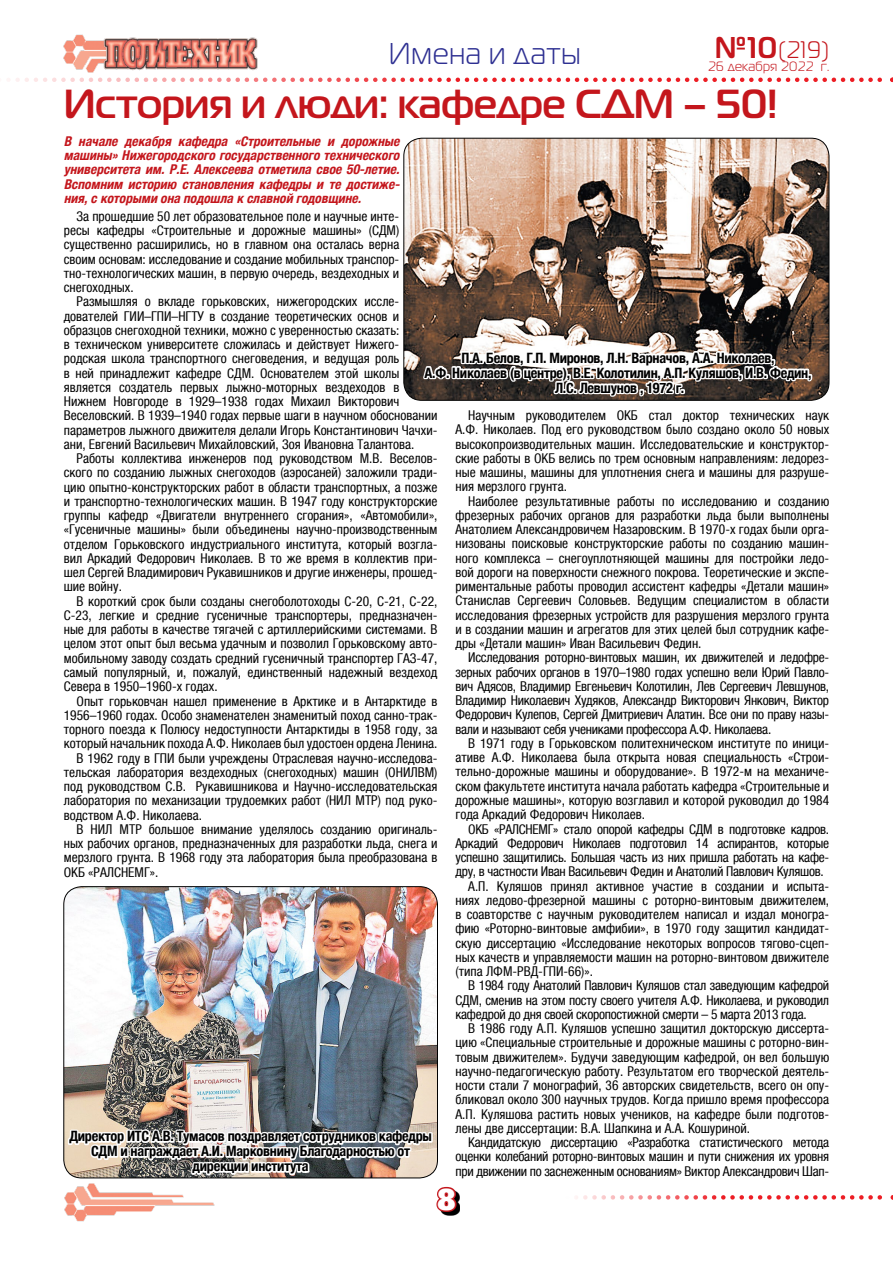
<style>
.page{position:relative;width:893px;height:1263px;background:#fff}
.page>*{position:absolute;margin:0;border:0;box-sizing:border-box;transform-origin:0 0}
.t1{font:700 40.5px "Magistral C";color:#c4161c}
.t2{font:30px "Magistral C";letter-spacing:.04em;color:#2e3092}
.t3{font:30px "Xenia Bold Cyrillic";color:#fff}
.t4{font:24px "Magistral C";color:#c4161c}
.t5{font:700 condensed 14.25px/15px "Helvetica Neue LTCYR";letter-spacing:-.02em;color:#000;text-align:center}
.t6{font:condensed 13.5px/14.2px "Helvetica Neue LTCYR";color:#000;text-align:justify}
.t7{font:condensed 13.5px "Helvetica Neue LTCYR";letter-spacing:-.02em;color:#000}
.t8{font:italic 700 condensed 13.5px/14.2px "Helvetica Neue LTCYR";color:#c4161c;text-align:justify}
.t9{font:13.5px "Magistral C";letter-spacing:.02em;color:#c4161c}
.s1{font-weight:700;font-size:30px}
</style>
<div class="page">
<img style="left:64px;top:34px;width:36px;height:39px">
<img style="left:100px;top:37px;width:158px;height:34px">
<svg style="left:9px;top:78px;width:884px;height:4px"></svg>
<svg style="left:576px;top:1195px;width:317px;height:4px"></svg>
<svg style="left:459px;top:1194px;width:1px;height:19px"></svg>
<img style="left:64px;top:887px;width:373px;height:283px">
<img style="left:404px;top:138px;width:425px;height:262px">
<svg style="left:421px;top:328px;width:394px;height:73px"></svg>
<img style="left:66px;top:1111px;width:393px;height:111px">
<h2 class="t2" style="left:389px;top:38px;width:193px">Имена и даты</h2>
<h3 class="t4" style="left:715px;top:37px;width:116px"><span class="s1">№10</span>(219)</h3>
<p class="t9" style="left:708px;top:59px;width:123px">26 декабря 2022 г.</p>
<h1 class="t1" style="left:64px;top:79px;width:715px">История и люди: кафедре СДМ – 50!</h1>
<p class="t8" style="left:64px;top:134px;width:340px">В начале декабря кафедра «Строительные и дорожные машины» Нижегородского государственного технического университета им. Р.Е. Алексеева отметила свое 50-летие.<br>Вспомним историю становления кафедры и те достиже&shy;ния,с которыми она подошла к славной годовщине.</p>
<p class="t6" style="left:64px;top:209px;width:337px;text-indent:13px">За прошедшие 50 лет образовательное поле и научные инте&shy;ресы кафедры «Строительные и дорожные машины» (СДМ) существенно расширились, но в главном она осталась верна своим основам: исследование и создание мобильных транспор&shy;тно-технологических машин, в первую очередь, вездеходных и снегоходных.</p>
<p class="t6" style="left:64px;top:295px;width:375px;text-align:left;text-indent:13px">Размышляя о вкладе горьковских, нижегородских иссле&shy;дователей ГИИ–ГПИ–НГТУ в создание теоретических основ и образцов снегоходной техники, можно с уверенностью сказать:<br>в техническом университете сложилась и действует Нижего&shy;родская школа транспортного снеговедения, и ведущая роль<br>в ней принадлежит кафедре СДМ. Основателем этой школы является создатель первых лыжно-моторных вездеходов в Нижнем Новгороде в 1929–1938 годах Михаил Викторович Веселовский. В 1939–1940 годах первые шаги в научном обосновании параметров лыжного движителя делали Игорь Константинович Чачхи&shy;ани, Евгений Васильевич Михайловский, Зоя Ивановна Талантова.</p>
<p class="t6" style="left:64px;top:451px;width:375px;text-indent:13px">Работы коллектива инженеров под руководством М.В. Веселов&shy;ского по созданию лыжных снегоходов (аэросаней) заложили тради&shy;цию опытно-конструкторских работ в области транспортных, а позже и транспортно-технологических машин. В 1947 году конструкторские группы кафедр «Двигатели внутреннего сгорания», «Автомобили», «Гусеничные машины» были объединены научно-производственным отделом Горьковского индустриального института, который возгла&shy;вил Аркадий Федорович Николаев. В то же время в коллектив при&shy;шел Сергей Владимирович Рукавишников и другие инженеры, прошед&shy;шие войну.</p>
<p class="t6" style="left:64px;top:594px;width:375px;text-indent:13px">В короткий срок были созданы снегоболотоходы С-20, С-21, С-22, С-23, легкие и средние гусеничные транспортеры, предназначен&shy;ные для работы в качестве тягачей с артиллерийскими системами. В целом этот опыт был весьма удачным и позволил Горьковскому авто&shy;мобильному заводу создать средний гусеничный транспортер ГАЗ-47, самый популярный, и, пожалуй, единственный надежный вездеход Севера в 1950–1960-х годах.</p>
<p class="t6" style="left:77px;top:694px;width:362px">Опыт горьковчан нашел применение в Арктике и в Антарктиде в</p>
<p class="t6" style="left:64px;top:708px;width:375px">1956–1960 годах. Особо знаменателен знаменитый поход санно-трак-</p>
<p class="t6" style="left:64px;top:722px;width:375px">торного поезда к Полюсу недоступности Антарктиды в 1958 году, за</p>
<p class="t6" style="left:64px;top:736px;width:375px">который начальник похода А.Ф. Николаев был удостоен ордена Ленина.</p>
<p class="t6" style="left:77px;top:751px;width:362px">В 1962 году в ГПИ были учреждены Отраслевая научно-исследова-</p>
<p class="t6" style="left:64px;top:765px;width:375px">тельская лаборатория вездеходных (снегоходных) машин (ОНИЛВМ)</p>
<p class="t6" style="left:64px;top:779px;width:375px">под руководством С.В. Рукавишникова и Научно-исследовательская</p>
<p class="t6" style="left:64px;top:793px;width:375px">лаборатория по механизации трудоемких работ (НИЛ МТР) под руко-</p>
<p class="t6" style="left:64px;top:808px;width:140px">водством А.Ф. Николаева.</p>
<p class="t6" style="left:77px;top:822px;width:362px">В НИЛ МТР большое внимание уделялось созданию оригиналь-</p>
<p class="t6" style="left:64px;top:836px;width:375px">ных рабочих органов, предназначенных для разработки льда, снега и</p>
<p class="t6" style="left:64px;top:851px;width:375px">мерзлого грунта. В 1968 году эта лаборатория была преобразована в</p>
<p class="t6" style="left:64px;top:865px;width:96px">ОКБ «РАЛСНЕМГ».</p>
<p class="t5" style="left:425px;top:350px;width:388px">П.А. Белов, Г.П. Миронов, Л.Н. Варначов, А.А. Николаев,<br>А.Ф. Николаев (в центре), В.Е. Колотилин, А.П. Куляшов, И.В. Федин,<br>Л.С. Левшунов , 1972 г.</p>
<p class="t6" style="left:455px;top:408px;width:375px;text-indent:13px">Научным руководителем ОКБ стал доктор технических наук А.Ф. Николаев. Под его руководством было создано около 50 новых высокопроизводительных машин. Исследовательские и конструктор&shy;ские работы в ОКБ велись по трем основным направлениям: ледорез&shy;ные машины, машины для уплотнения снега и машины для разруше&shy;ния мерзлого грунта.</p>
<p class="t6" style="left:455px;top:494px;width:375px;text-indent:13px">Наиболее результативные работы по исследованию и созданию фрезерных рабочих органов для разработки льда были выполнены Анатолием Александровичем Назаровским. В 1970-х годах были орга&shy;низованы поисковые конструкторские работы по созданию машин&shy;ного комплекса – снегоуплотняющей машины для постройки ледо&shy;вой дороги на поверхности снежного покрова. Теоретические и экспе&shy;риментальные работы проводил ассистент кафедры «Детали машин» Станислав Сергеевич Соловьев. Ведущим специалистом в области исследования фрезерных устройств для разрушения мерзлого грунта и в создании машин и агрегатов для этих целей был сотрудник кафе&shy;дры «Детали машин» Иван Васильевич Федин.</p>
<p class="t6" style="left:455px;top:651px;width:375px;text-indent:13px">Исследования роторно-винтовых машин, их движителей и ледофре&shy;зерных рабочих органов в 1970–1980 годах успешно вели Юрий Павло&shy;вич Адясов, Владимир Евгеньевич Колотилин, Лев Сергеевич Левшунов, Владимир Николаевич Худяков, Александр Викторович Янкович, Виктор Федорович Кулепов, Сергей Дмитриевич Алатин. Все они по праву назы&shy;вали и называют себя учениками профессора А.Ф. Николаева.</p>
<p class="t6" style="left:455px;top:736px;width:375px;text-indent:13px">В 1971 году в Горьковском политехническом институте по иници&shy;ативе А.Ф. Николаева была открыта новая специальность «Строи&shy;тельно-дорожные машины и оборудование». В 1972-м на механиче&shy;ском факультете института начала работать кафедра «Строительные и дорожные машины», которую возглавил и которой руководил до 1984 года Аркадий Федорович Николаев.</p>
<p class="t7" style="left:468px;top:821px;width:362px">ОКБ «РАЛСНЕМГ» стало опорой кафедры СДМ в подготовке кадров.</p>
<p class="t7" style="left:455px;top:836px;width:375px">Аркадий Федорович Николаев подготовил 14 аспирантов, которые</p>
<p class="t7" style="left:455px;top:850px;width:375px">успешно защитились. Большая часть из них пришла работать на кафе-</p>
<p class="t7" style="left:455px;top:864px;width:370px">дру, в частности Иван Васильевич Федин и Анатолий Павлович Куляшов.</p>
<p class="t6" style="left:468px;top:879px;width:362px">А.П. Куляшов принял активное участие в создании и испыта-</p>
<p class="t6" style="left:455px;top:893px;width:375px">ниях ледово-фрезерной машины с роторно-винтовым движителем,</p>
<p class="t6" style="left:455px;top:907px;width:375px">в соавторстве с научным руководителем написал и издал моногра-</p>
<p class="t6" style="left:455px;top:921px;width:375px">фию «Роторно-винтовые амфибии», в 1970 году защитил кандидат-</p>
<p class="t6" style="left:455px;top:936px;width:375px">скую диссертацию «Исследование некоторых вопросов тягово-сцеп-</p>
<p class="t6" style="left:455px;top:950px;width:375px">ных качеств и управляемости машин на роторно-винтовом движителе</p>
<p class="t6" style="left:455px;top:964px;width:139px">(типа ЛФМ-РВД-ГПИ-66)».</p>
<p class="t7" style="left:468px;top:978px;width:362px">В 1984 году Анатолий Павлович Куляшов стал заведующим кафедрой</p>
<p class="t7" style="left:455px;top:992px;width:375px">СДМ, сменив на этом посту своего учителя А.Ф. Николаева, и руководил</p>
<p class="t7" style="left:455px;top:1007px;width:353px">кафедрой до дня своей скоропостижной смерти – 5 марта 2013 года.</p>
<p class="t6" style="left:468px;top:1021px;width:362px">В 1986 году А.П. Куляшов успешно защитил докторскую диссерта-</p>
<p class="t6" style="left:455px;top:1036px;width:375px">цию «Специальные строительные и дорожные машины с роторно-вин-</p>
<p class="t6" style="left:455px;top:1050px;width:375px">товым движителем». Будучи заведующим кафедрой, он вел большую</p>
<p class="t6" style="left:455px;top:1064px;width:375px">научно-педагогическую работу. Результатом его творческой деятель-</p>
<p class="t6" style="left:455px;top:1078px;width:375px">ности стали 7 монографий, 36 авторских свидетельств, всего он опу-</p>
<p class="t6" style="left:455px;top:1093px;width:375px">бликовал около 300 научных трудов. Когда пришло время профессора</p>
<p class="t6" style="left:455px;top:1107px;width:375px">А.П. Куляшова растить новых учеников, на кафедре были подготов-</p>
<p class="t6" style="left:455px;top:1121px;width:296px">лены две диссертации: В.А. Шапкина и А.А. Кошуриной.</p>
<p class="t7" style="left:468px;top:1135px;width:362px">Кандидатскую диссертацию «Разработка статистического метода</p>
<p class="t7" style="left:455px;top:1149px;width:375px">оценки колебаний роторно-винтовых машин и пути снижения их уровня</p>
<p class="t7" style="left:455px;top:1163px;width:375px">при движении по заснеженным основаниям» Виктор Александрович Шап-</p>
<p class="t5" style="left:69px;top:1129px;width:364px">Директор ИТС А.В. Тумасов поздравляет сотрудников кафедры<br>СДМ и награждает А.И. Марковнину Благодарностью от дирекции института</p>
<h2 class="t3" style="left:437px;top:1182px;width:20px">8</h2>
</div>
